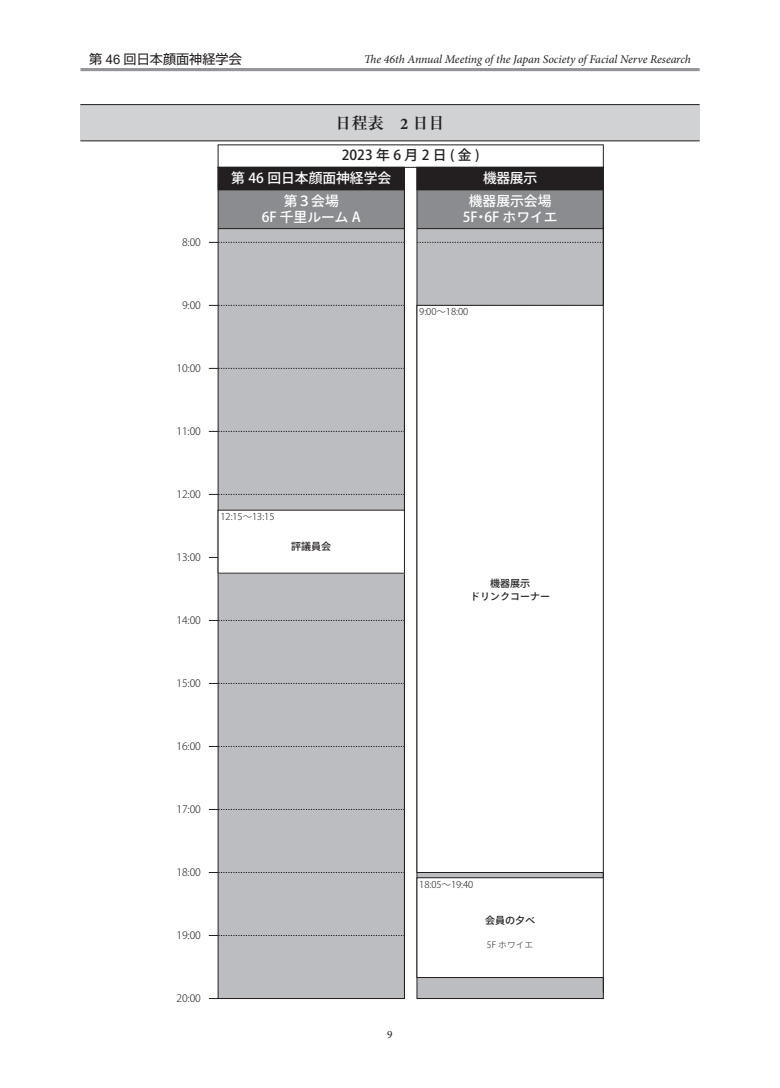
<style>
.page{position:relative;width:780px;height:1088px;background:#fff}
.page>*{position:absolute;margin:0;border:0;box-sizing:border-box;transform-origin:0 0}
.t1{font:700 16.25px "Ryumin Pr 6 N";color:#231f20}
.t2{font:500 13.75px/16.2px "Ryo Gothic Plus N";color:#fff;text-align:center}
.t3{font:500 13.75px "Ryo Gothic Plus N";letter-spacing:.25em;color:#231f20}
.t4{font:13.12px "Shin Go Pr 6 N";color:#231f20}
.t5{font:italic 11.88px "Minion Pro";letter-spacing:-.005em;color:#231f20}
.t6{font:11.25px "Minion Pro";color:#231f20}
.t7{font:300 10.25px "Ryo Gothic Plus N";color:#231f20}
.t8{font:500 10px/12.5px "Ryo Gothic Plus N";color:#231f20;text-align:center}
.t9{font:300 9.38px "Ryo Gothic Plus N";color:#231f20}
.t10{font:300 8.75px "Ryo Gothic Plus N";color:#231f20}
.s1{font-family:"Arial"}
.s2{font-family:"Minion Pro"}
</style>
<div class="page">
<hr style="left:80px;top:68px;width:619px;height:3px;background:#939598">
<div style="left:80px;top:105px;width:619px;height:36px;background:#d1d2d4"></div>
<hr style="left:80px;top:141px;width:619px;height:1px;background:#231f20">
<hr style="left:80px;top:104px;width:619px;height:1px;background:#231f20">
<div style="left:218px;top:229px;width:186px;height:769px;background:#bcbdc0"></div>
<div style="left:218px;top:190px;width:186px;height:39px;background:#8a8c8f"></div>
<div style="left:417px;top:229px;width:186px;height:769px;background:#bcbdc0"></div>
<div style="left:417px;top:190px;width:186px;height:39px;background:#8a8c8f"></div>
<div style="left:218px;top:167px;width:186px;height:23px;background:#231f20"></div>
<div style="left:417px;top:167px;width:186px;height:23px;background:#231f20"></div>
<svg style="left:209px;top:242px;width:193px;height:1px"></svg>
<hr style="left:218px;top:228px;width:186px;height:1px;background:#231f20">
<hr style="left:404px;top:190px;width:1px;height:802px;background:#231f20">
<svg style="left:418px;top:242px;width:183px;height:1px"></svg>
<svg style="left:209px;top:305px;width:195px;height:1px"></svg>
<svg style="left:209px;top:368px;width:195px;height:1px"></svg>
<svg style="left:209px;top:431px;width:195px;height:1px"></svg>
<svg style="left:209px;top:494px;width:195px;height:1px"></svg>
<svg style="left:209px;top:620px;width:195px;height:1px"></svg>
<svg style="left:209px;top:683px;width:195px;height:1px"></svg>
<svg style="left:209px;top:746px;width:195px;height:1px"></svg>
<svg style="left:209px;top:809px;width:195px;height:1px"></svg>
<svg style="left:209px;top:872px;width:195px;height:1px"></svg>
<svg style="left:209px;top:935px;width:195px;height:1px"></svg>
<svg style="left:209px;top:998px;width:195px;height:1px"></svg>
<hr style="left:417px;top:228px;width:186px;height:1px;background:#231f20">
<hr style="left:603px;top:190px;width:1px;height:802px;background:#231f20">
<div style="left:417px;top:305px;width:186px;height:567px;background:#fff"></div>
<div style="left:416px;top:305px;width:187px;height:568px;border:1px solid #231f20"></div>
<div style="left:218px;top:510px;width:186px;height:63px;background:#fff"></div>
<div style="left:417px;top:878px;width:186px;height:99px;background:#fff"></div>
<div style="left:416px;top:877px;width:187px;height:101px;border:1px solid #231f20"></div>
<p class="t4" style="left:89px;top:49px;width:154px">第 <span class="s1">46</span> 回日本顔面神経学会</p>
<p class="t5" style="left:364px;top:51px;width:328px">The 46th Annual Meeting of the Japan Society of Facial Nerve Research</p>
<h1 class="t1" style="left:335px;top:110px;width:111px">日程表 <span class="s2">2</span> 日目</h1>
<h2 class="t3" style="left:342px;top:147px;width:139px">2023年6月2日(金)</h2>
<h2 class="t2" style="left:231px;top:171px;width:161px">第 46 回日本顔面神経学会</h2>
<h2 class="t2" style="left:483px;top:171px;width:55px">機器展示</h2>
<p class="t7" style="left:182px;top:236px;width:20px">8:00</p>
<p class="t7" style="left:182px;top:299px;width:20px">9:00</p>
<p class="t7" style="left:176px;top:362px;width:26px">10:00</p>
<h2 class="t2" style="left:262px;top:194px;width:100px">第３会場<br>6F 千里ルーム A</h2>
<h2 class="t2" style="left:462px;top:194px;width:96px">機器展示会場<br>5F・6F ホワイエ</h2>
<p class="t9" style="left:419px;top:306px;width:50px">9:00～18:00</p>
<p class="t7" style="left:176px;top:425px;width:26px">11:00</p>
<p class="t7" style="left:176px;top:488px;width:26px">12:00</p>
<p class="t7" style="left:176px;top:551px;width:26px">13:00</p>
<p class="t9" style="left:220px;top:511px;width:55px">12:15～13:15</p>
<p class="t8" style="left:291px;top:541px;width:41px">評議員会</p>
<p class="t7" style="left:176px;top:614px;width:26px">14:00</p>
<p class="t8" style="left:470px;top:578px;width:81px">機器展示<br>ドリンクコーナー</p>
<p class="t7" style="left:176px;top:677px;width:26px">15:00</p>
<p class="t7" style="left:176px;top:740px;width:26px">16:00</p>
<p class="t7" style="left:176px;top:803px;width:26px">17:00</p>
<p class="t7" style="left:176px;top:866px;width:26px">18:00</p>
<p class="t7" style="left:176px;top:929px;width:26px">19:00</p>
<p class="t7" style="left:176px;top:992px;width:26px">20:00</p>
<p class="t9" style="left:419px;top:878px;width:55px">18:05～19:40</p>
<p class="t8" style="left:485px;top:915px;width:51px">会員の夕べ</p>
<p class="t10" style="left:487px;top:939px;width:48px">5F ホワイエ</p>
<p class="t6" style="left:387px;top:1026px;width:7px">9</p>
</div>
